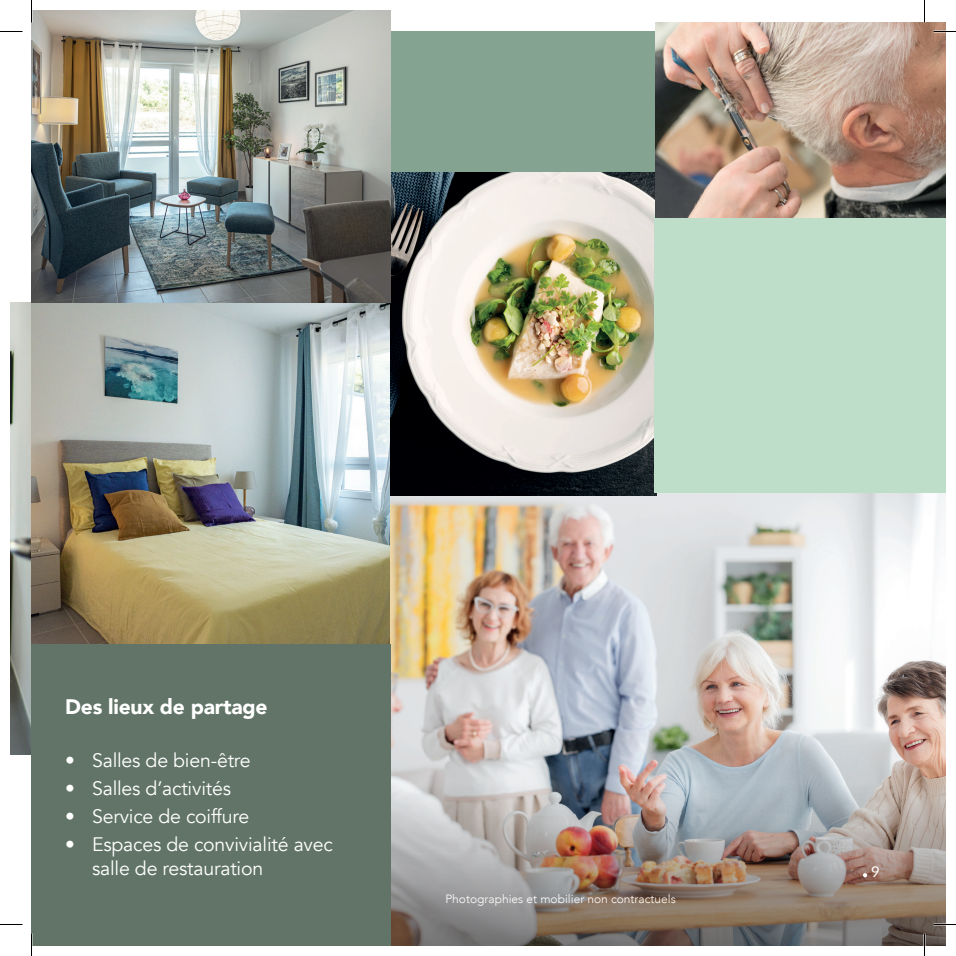
<style>
.page{position:relative;width:956px;height:956px;background:#fff}
.page>*{position:absolute;margin:0;border:0;box-sizing:border-box;transform-origin:0 0}
.t1{font:900 21px "Avenir";letter-spacing:-.01em;color:#fff}
.t2{font:19.5px/24px "Avenir";letter-spacing:-.01em;color:#fff}
.t3{font:15px "Lato";color:#fff}
.t4{font:300 12px "Avenir";color:#fff}
</style>
<div class="page">
<img style="left:10px;top:302px;width:22px;height:452px">
<img style="left:32px;top:10px;width:359px;height:634px">
<img style="left:391px;top:493px;width:555px;height:453px">
<img style="left:391px;top:172px;width:266px;height:323px">
<div style="left:32px;top:644px;width:359px;height:302px;background:#617467"></div>
<div style="left:654px;top:216px;width:292px;height:277px;background:#bfdeca"></div>
<div style="left:391px;top:32px;width:264px;height:140px;background:#84a391"></div>
<img style="left:655px;top:23px;width:291px;height:194px">
<img style="left:392px;top:783px;width:554px;height:163px">
<svg style="left:863px;top:873px;width:4px;height:4px"></svg>
<hr style="left:933px;top:923px;width:23px;height:2px;background:#fff">
<hr style="left:923px;top:933px;width:2px;height:23px;background:#fff">
<svg style="left:0;top:31px;width:22px;height:1px"></svg>
<svg style="left:933px;top:31px;width:23px;height:1px"></svg>
<svg style="left:0;top:924px;width:22px;height:1px"></svg>
<svg style="left:933px;top:924px;width:23px;height:1px"></svg>
<svg style="left:31px;top:0;width:1px;height:23px"></svg>
<svg style="left:31px;top:933px;width:1px;height:23px"></svg>
<svg style="left:924px;top:0;width:1px;height:23px"></svg>
<svg style="left:924px;top:933px;width:1px;height:23px"></svg>
<p class="t1" style="left:65px;top:689px;width:204px">Des lieux de partage</p>
<p class="t2" style="left:65px;top:748px;width:187px">• Salles de bien-être</p>
<p class="t2" style="left:65px;top:776px;width:167px">• Salles d’activités</p>
<p class="t2" style="left:65px;top:805px;width:186px">• Service de coiffure</p>
<p class="t2" style="left:92px;top:833px;width:242px;text-indent:-27px">• Espaces de convivialité avec salle de restauration</p>
<p class="t4" style="left:445px;top:892px;width:232px">Photographies et mobilier non contractuels</p>
<p class="t3" style="left:871px;top:861px;width:10px">9</p>
</div>
